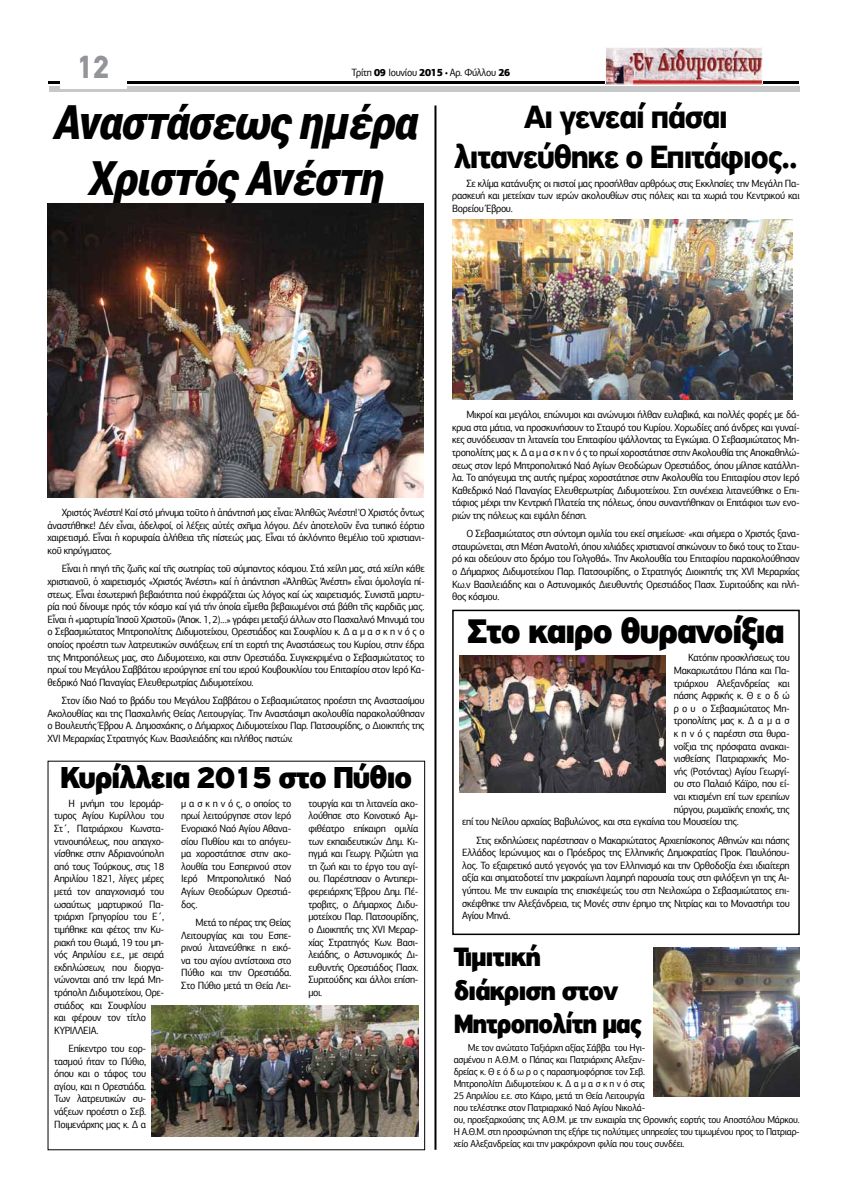
<style>
.page{position:relative;width:842px;height:1191px;background:#fff}
.page>*{position:absolute;margin:0;border:0;box-sizing:border-box;transform-origin:0 0}
.t1{font:italic 900 47px/56.4px "Roboto";letter-spacing:-.02em;color:#000;text-align:center;scale:.95 1}
.t2{font:900 36px "PF Highway Sans Pro";letter-spacing:-.05em;color:#000;scale:.95 1}
.t3{font:700 34px/40.8px "PF Highway Sans Pro";letter-spacing:-.05em;color:#000;text-align:center;scale:.95 1}
.t4{font:900 32px "PF Highway Sans Pro";letter-spacing:-.05em;color:#000;scale:.95 1}
.t5{font:900 32px "PF Din Text";color:#939598}
.t6{font:900 28px/33.6px "PF Highway Sans Pro";letter-spacing:-.05em;color:#000;scale:.95 1}
.t7{font:10.5px/12.6px "PF Agora Sans Pro";letter-spacing:-.03em;color:#000;text-align:justify;scale:.95 1}
.t8{font:10px/12px "PF Agora Sans Pro";letter-spacing:-.03em;color:#000;scale:.95 1}
.s1{font-weight:900}
.s2{font-family:"Myriad Pro"}
</style>
<div class="page">
<div style="left:50px;top:86px;width:750px;height:5px;background:#c7c8ca"></div>
<hr style="left:49px;top:81px;width:750px;height:3px;background:#000">
<div style="left:60px;top:43px;width:66px;height:46px;background:#fff"></div>
<img style="left:607px;top:49px;width:154px;height:34px">
<div style="left:605px;top:47px;width:158px;height:38px;border:1px solid #fff"></div>
<img style="left:48px;top:203px;width:376px;height:295px">
<img style="left:452px;top:220px;width:340px;height:180px">
<div style="left:452px;top:609px;width:348px;height:326px;border:2px solid #000"></div>
<img style="left:460px;top:655px;width:205px;height:137px">
<img style="left:654px;top:947px;width:146px;height:150px">
<hr style="left:434px;top:105px;width:2px;height:1044px;background:#000">
<img style="left:152px;top:1005px;width:266px;height:131px">
<h3 class="t5" style="left:78px;top:48px;width:33px">12</h3>
<p class="t7" style="left:351px;top:66px;width:169px">Τρίτη <span class="s1">09</span> Ιουνίου <span class="s1">2015</span> <span class="s2">•</span> Αρ. Φύλλου <span class="s1">26</span></p>
<h1 class="t1" style="left:54px;top:92px;width:385px">Αναστάσεως ημέρα<br>Χριστός Ανέστη</h1>
<h3 class="t3" style="left:454px;top:97px;width:364px">Αι γενεαί πάσαι λιτανεύθηκε ο Επιτάφιος..</h3>
<p class="t7" style="left:452px;top:177px;width:367px;text-indent:14px">Σε κλίμα κατάνυξης οι πιστοί μας προσήλθαν αρθρόως στις Εκκλησίες την Μεγάλη Πα&shy;ρασκευή και μετείχαν των ιερών ακολουθίων στις πόλεις και τα χωριά του Κεντρικού και Βορείου Έβρου.</p>
<p class="t7" style="left:48px;top:506px;width:398px;text-indent:14px">Χριστός Ἀνέστη! Καί στό μήνυμα τοῦτο ἡ ἀπάντησή μας εἶναι: Ἀληθῶς Ἀνέστη! Ὁ Χριστός ὄντως ἀναστήθηκε! Δέν εἶναι, ἀδελφοί, οἱ λέξεις αὐτές σχῆμα λόγου. Δέν ἀποτελοῦν ἕνα τυπικό ἑόρτιο χαιρετισμό. Εἶναι ἡ κορυφαία ἀλήθεια τῆς πίστεώς μας. Εἶναι τό ἀκλόνητο θεμέλιο τοῦ χριστιανι&shy;κοῦ κηρύγματος.</p>
<p class="t7" style="left:48px;top:562px;width:398px;text-indent:14px">Εἶναι ἡ πηγή τῆς ζωῆς καί τῆς σωτηρίας τοῦ σύμπαντος κόσμου. Στά χείλη μας, στά χείλη κάθε χριστιανοῦ, ὁ χαιρετισμός «Χριστός Ἀνέστη» καί ἡ ἀπάντηση «Ἀληθῶς Ἀνέστη» εἶναι ὁμολογία πί&shy;στεως. Εἶναι ἐσωτερική βεβαιότητα πού ἐκφράζεται ὡς λόγος καί ὡς χαιρετισμός. Συνιστᾶ μαρτυ&shy;ρία πού δίνουμε πρός τόν κόσμο καί γιά τήν ὁποία εἴμεθα βεβαιωμένοι στά βάθη τῆς καρδιᾶς μας.<br>Εἶναι ἡ «μαρτυρία Ἰησοῦ Χριστοῦ» (Ἀποκ. 1, 2)…» γράφει μεταξύ άλλων στο Πασχαλινό Μηνυμά του ο Σεβασμιώτατος Μητροπολίτης Διδυμοτείχου, Ορεστιάδος και Σουφλίου κ. Δ α μ α σ κ η ν ό ς ο οποίος προέστη των λατρευτικών συνάξεων, επί τη εορτή της Αναστάσεως του Κυρίου, στην έδρα της Μητροπόλεως μας, στο Διδυμοτειχο, και στην Ορεστιάδα. Συγκεκριμένα ο Σεβασμιώτατος το πρωί του Μεγάλου Σαββάτου ιερούργησε επί του ιερού Κουβουκλίου του Επιταφίου στον Ιερό Κα&shy;θεδρικό Ναό Παναγίας Ελευθερωτρίας Διδυμοτείχου.</p>
<p class="t7" style="left:48px;top:694px;width:398px;text-indent:14px">Στον ίδιο Ναό το βράδυ του Μεγάλου Σαββάτου ο Σεβασμιώτατος προέστη της Αναστασίμου Ακολουθίας και της Πασχαλινής Θείας Λειτουργίας. Την Αναστάσιμη ακολουθία παρακολούθησαν ο Βουλευτής Έβρου Α. Δημοσχάκης, ο Δήμαρχος Διδυμοτείχου Παρ. Πατσουρίδης, ο Διοικητής της XVI Μεραρχίας Στρατηγός Κων. Βασιλειάδης και πλήθος πιστών.</p>
<h3 class="t4" style="left:60px;top:758px;width:373px">Κυρίλλεια 2015 στο Πύθιο</h3>
<p class="t7" style="left:54px;top:797px;width:117px;text-align:left;text-indent:14px">Η μνήμη του Ιερομάρ&shy;τυρος Αγίου Κυρίλλου του<br>Στ΄, Πατριάρχου Κωνστα&shy;ντινουπόλεως, που απαγχο&shy;νίσθηκε στην Αδριανούπολη από τους Τούρκους, στις 18<br>Απριλίου 1821, λίγες μέρες μετά τον απαγχονισμό του ωσαύτως μαρτυρικού Πα&shy;τριάρχη Γρηγορίου του Ε΄, τιμήθηκε και φέτος την Κυ&shy;ριακή του Θωμά, 19 του μη&shy;νός Απριλίου ε.ε., με σειρά εκδηλώσεων, που διοργα&shy;νώνονται από την Ιερά Μη&shy;τρόπολη Διδυμοτείχου, Ορε&shy;στιάδος και Σουφλίου<br>και φέρουν τον τίτλο<br>ΚΥΡΙΛΛΕΙΑ.</p>
<p class="t7" style="left:54px;top:1042px;width:98px;text-indent:14px">Επίκεντρο του εορ&shy;τασμού ήταν το Πύθιο, όπου και ο τάφος του αγίου, και η Ορεστιάδα.<br>Των λατρευτικών συ&shy;νάξεων προέστη ο Σεβ.<br>Ποιμενάρχης μας κ. Δ α</p>
<p class="t7" style="left:181px;top:797px;width:117px">μ α σ κ η ν ό ς, ο οποίος το πρωί λειτούργησε στον Ιερό Ενοριακό Ναό Αγίου Αθανα&shy;σίου Πυθίου και το απόγευ&shy;μα χοροστάτησε στην ακο&shy;λουθία του Εσπερινού στον Ιερό Μητροπολιτικό Ναό Αγίων Θεοδώρων Ορεστιά&shy;δος.</p>
<p class="t7" style="left:181px;top:916px;width:117px;text-indent:14px">Μετά το πέρας της Θείας Λειτουργίας και του Εσπε&shy;ρινού λιτανεύθηκε η εικό&shy;να του αγίου αντίστοιχα στο Πύθιο και την Ορεστιάδα.<br>Στο Πύθιο μετά τη Θεία Λει-</p>
<p class="t7" style="left:308px;top:797px;width:117px">τουργία και τη λιτανεία ακο&shy;λούθησε στο Κοινοτικό Αμ&shy;φιθέατρο επίκαιρη ομιλία των εκπαιδευτικών Δημ. Κι&shy;ηγμά και Γεωργ. Ριζιώτη για τη ζωή και το έργο του αγί&shy;ου. Παρέστησαν ο Αντιπερι&shy;φερειάρχης Έβρου Δημ. Πέ&shy;τροβιτς, ο Δήμαρχος Διδυ&shy;μοτείχου Παρ. Πατσουρίδης, ο Διοικητής της XVI Μεραρ&shy;χίας Στρατηγός Κων. Βασι&shy;λειάδης, ο Αστυνομικός Δι&shy;ευθυντής Ορεστιάδος Πασχ.<br>Συριτούδης και άλλοι επίση&shy;μοι.</p>
<p class="t7" style="left:452px;top:408px;width:367px;text-indent:14px">Μικροί και μεγάλοι, επώνυμοι και ανώνυμοι ήλθαν ευλαβικά, και πολλές φορές με δά&shy;κρυα στα μάτια, να προσκυνήσουν το Σταυρό του Κυρίου. Χορωδίες από άνδρες και γυναί&shy;κες συνόδευσαν τη λιτανεία του Επιταφίου ψάλλοντας τα Εγκώμια. Ο Σεβασμιώτατος Μη&shy;τροπολίτης μας κ. Δ α μ α σ κ η ν ό ς το πρωί χοροστάτησε στην Ακολουθία της Αποκαθηλώ&shy;σεως στον Ιερό Μητροπολιτικό Ναό Αγίων Θεοδώρων Ορεστιάδος, όπου μίλησε κατάλλη&shy;λα. Το απόγευμα της αυτής ημέρας χοροστάτησε στην Ακολουθία του Επιταφίου στον Ιερό Καθεδρικό Ναό Παναγίας Ελευθερωτρίας Διδυμοτείχου. Στη συνέχεια λιτανεύθηκε ο Επι&shy;τάφιος μέχρι την Κεντρική Πλατεία της πόλεως, όπου συναντήθηκαν οι Επιτάφιοι των ενο&shy;ριών της πόλεως και εψάλη δέηση.</p>
<p class="t7" style="left:452px;top:527px;width:367px;text-indent:14px">Ο Σεβασμιώτατος στη σύντομη ομιλία του εκεί σημείωσε· «και σήμερα ο Χριστός ξανα&shy;σταυρώνεται, στη Μέση Ανατολή, όπου χιλιάδες χριστιανοί σηκώνουν το δικό τους το Σταυ&shy;ρό και οδεύουν στο δρόμο του Γολγοθά». Την Ακολουθία του Επιταφίου παρακολούθησαν ο Δήμαρχος Διδυμοτείχου Παρ. Πατσουρίδης, ο Στρατηγός Διοικητής της XVI Μεραρχίας Κω.ν Βασιλειάδης και ο Αστυνομικός Διευθυντής Ορεστιάδος Πασχ. Συριτούδης και πλή&shy;θος κόσμου.</p>
<h2 class="t2" style="left:467px;top:609px;width:336px">Στο καιρο θυρανοίξια</h2>
<p class="t7" style="left:688px;top:651px;width:109px">Κατόπιν προσκλήσεως του</p>
<p class="t7" style="left:674px;top:664px;width:123px">Μακαριωτάτου Πάπα και Πα-</p>
<p class="t7" style="left:674px;top:676px;width:123px">τριάρχου Αλεξανδρείας και</p>
<p class="t7" style="left:674px;top:689px;width:123px">πάσης Αφρικής κ. Θ ε ο δ ώ</p>
<p class="t7" style="left:674px;top:702px;width:123px">ρ ο υ ο Σεβασμιώτατος Μη-</p>
<p class="t7" style="left:674px;top:714px;width:123px">τροπολίτης μας κ. Δ α μ α σ</p>
<p class="t7" style="left:674px;top:727px;width:123px">κ η ν ό ς παρέστη στα θυρα-</p>
<p class="t7" style="left:674px;top:739px;width:123px">νοίξια της πρόσφατα ανακαι-</p>
<p class="t7" style="left:674px;top:752px;width:123px">νισθείσης Πατριαρχικής Μο-</p>
<p class="t7" style="left:674px;top:765px;width:123px">νής (Ροτόντας) Αγίου Γεωργί-</p>
<p class="t7" style="left:674px;top:777px;width:123px">ου στο Παλαιό Κάϊρο, που εί-</p>
<p class="t7" style="left:674px;top:790px;width:123px">ναι κτισμένη επί των ερειπίων</p>
<p class="t7" style="left:674px;top:802px;width:123px">πύργου, ρωμαϊκής εποχής, της</p>
<p class="t7" style="left:462px;top:815px;width:293px">επί του Νείλου αρχαίας Βαβυλώνος, και στα εγκαίνια του Μουσείου της.</p>
<p class="t7" style="left:462px;top:833px;width:346px;text-indent:14px">Στις εκδηλώσεις παρέστησαν ο Μακαριώτατος Αρχιεπίσκοπος Αθηνών και πάσης Ελλάδος Ιερώνυμος και ο Πρόεδρος της Ελληνικής Δημοκρατίας Προκ. Παυλόπου&shy;λος. Το εξαιρετικό αυτό γεγονός για τον Ελληνισμό και την Ορθοδοξία έχει ιδιαίτερη αξία και σηματοδοτεί την μακραίωνη λαμπρή παρουσία τους στη φιλόξενη γη της Αι&shy;γύπτου. Με την ευκαιρία της επισκέψεώς του στη Νειλοχώρα ο Σεβασμιώτατος επι&shy;σκέφθηκε την Αλεξάνδρεια, τις Μονές στην έρημο της Νιτρίας και το Μοναστήρι του Αγίου Μηνά.</p>
<h3 class="t6" style="left:454px;top:941px;width:199px">Τιμιτική διάκριση στον<br>Μητροπολίτη μας</h3>
<p class="t8" style="left:454px;top:1041px;width:366px;text-indent:14px">Με τον ανώτατο Ταξιάρχη αξίας Σάββα του Ηγι-<br>ασμένου η Α.Θ.Μ. ο Πάπας και Πατριάρχης Αλεξαν-<br>δρείας κ. Θ ε ό δ ω ρ ο ς παρασημοφόρησε τον Σεβ.<br>Μητροπολίτη Διδυμοτείχου κ. Δ α μ α σ κ η ν ό στις<br>25 Απριλίου ε.ε. στο Κάιρο, μετά τη Θεία Λειτουργία<br>που τελέστηκε στον Πατριαρχικό Ναό Αγίου Νικολά-<br>ου, προεξαρχούσης της Α.Θ.Μ. με την ευκαιρία της Θρονικής εορτής του Αποστόλου Μάρκου.<br>Η Α.Θ.Μ. στη προσφώνηση της εξήρε τις πολύτιμες υπηρεσίες του τιμωμένου προς το Πατριαρ&shy;χείο Αλεξανδρείας και την μακρόχρονη φιλία που τους συνδέει.</p>
</div>
